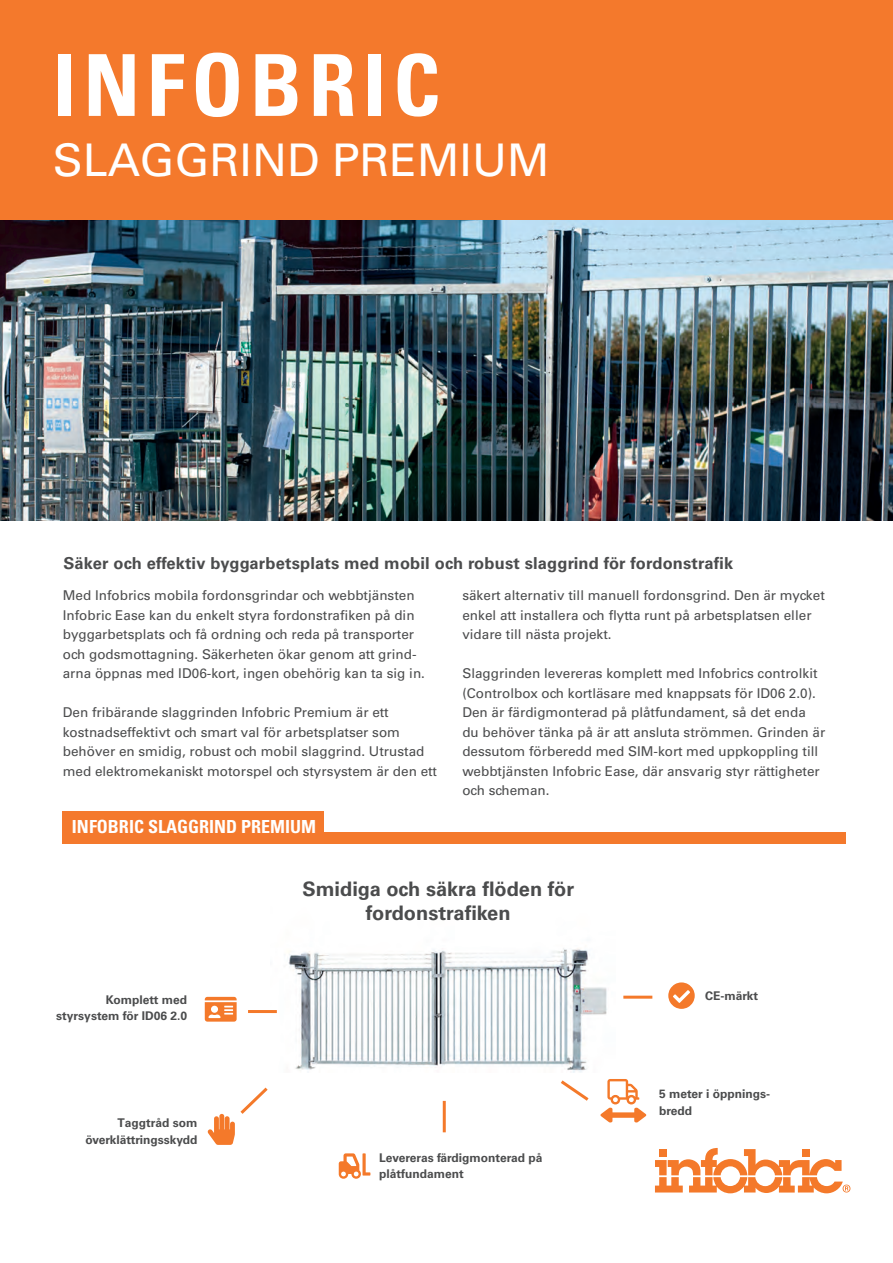
<style>
.page{position:relative;width:893px;height:1263px;background:#fff}
.page>*{position:absolute;margin:0;border:0;box-sizing:border-box;transform-origin:0 0}
.t1{font:700 condensed 85.5px "Univers LT Pro";letter-spacing:.075em;color:#fff}
.t2{font:45px "Univers LT Pro 55 Roman";color:#fff}
.t3{font:700 19.95px/23.7px "Univers LT Pro 65";color:#4b4c4d;text-align:center}
.t4{font:700 condensed 18px "Univers LT Pro";color:#fff}
.t5{font:700 16.5px "Univers LT Pro 65";letter-spacing:.01em;color:#4b4c4d}
.t6{font:13.5px/19.5px "Univers LT Pro 55 Roman";color:#4b4c4d}
.t7{font:700 12px/16.5px "Univers LT Pro 65";color:#4b4c4d}
</style>
<div class="page">
<img style="left:271px;top:948px;width:336px;height:170px">
<div style="left:0;top:0;width:893px;height:220px;background:#f4792c"></div>
<div style="left:62px;top:832px;width:784px;height:12px;background:#f4792c"></div>
<div style="left:62px;top:811px;width:261px;height:33px;background:#f4792d"></div>
<img style="left:0;top:220px;width:893px;height:300px">
<svg style="left:655px;top:1148px;width:195px;height:45px"></svg>
<svg style="left:205px;top:997px;width:32px;height:25px"></svg>
<svg style="left:557px;top:1077px;width:35px;height:27px"></svg>
<hr style="left:248px;top:1010px;width:29px;height:3px;background:#f4792a">
<svg style="left:668px;top:982px;width:27px;height:27px"></svg>
<hr style="left:623px;top:996px;width:29px;height:3px;background:#f4792a">
<hr style="left:443px;top:1101px;width:3px;height:31px;background:#f4792a">
<svg style="left:339px;top:1153px;width:31px;height:26px"></svg>
<svg style="left:208px;top:1087px;width:60px;height:58px"></svg>
<svg style="left:600px;top:1079px;width:46px;height:43px"></svg>
<h1 class="t1" style="left:53px;top:33px;width:389px">INFOBRIC</h1>
<h2 class="t2" style="left:53px;top:129px;width:498px">SLAGGRIND PREMIUM</h2>
<p class="t5" style="left:63px;top:551px;width:671px">Säker och effektiv byggarbetsplats med mobil och robust slaggrind för fordonstrafik</p>
<p class="t6" style="left:63px;top:585px;width:364px">Med Infobrics mobila fordonsgrindar och webbtjänsten Infobric Ease kan du enkelt styra fordonstrafiken på din byggarbetsplats och få ordning och reda på transporter och godsmottagning. Säkerheten ökar genom att grind&shy;arna öppnas med ID06-kort, ingen obehörig kan ta sig in.</p>
<p class="t6" style="left:63px;top:702px;width:376px">Den fribärande slaggrinden Infobric Premium är ett kostnadseffektivt och smart val för arbetsplatser som behöver en smidig, robust och mobil slaggrind. Utrustad med elektromekaniskt motorspel och styrsystem är den ett</p>
<h3 class="t4" style="left:72px;top:815px;width:246px">INFOBRIC SLAGGRIND PREMIUM</h3>
<p class="t6" style="left:462px;top:585px;width:364px">säkert alternativ till manuell fordonsgrind. Den är mycket enkel att installera och flytta runt på arbetsplatsen eller vidare till nästa projekt.</p>
<p class="t6" style="left:462px;top:663px;width:365px">Slaggrinden levereras komplett med Infobrics controlkit (Controlbox och kortläsare med knappsats för ID06 2.0).<br>Den är färdigmonterad på plåtfundament, så det enda du behöver tänka på är att ansluta strömmen. Grinden är dessutom förberedd med SIM-kort med uppkoppling till webbtjänsten Infobric Ease, där ansvarig styr rättigheter och scheman.</p>
<p class="t7" style="left:56px;top:991px;width:132px;text-align:right">Komplett med styrsystem för ID06 2.0</p>
<p class="t7" style="left:85px;top:1113px;width:114px;line-height:17.5px;text-align:right">Taggtråd som överklättringsskydd</p>
<h3 class="t3" style="left:302px;top:876px;width:273px">Smidiga och säkra flöden för fordonstrafiken</h3>
<p class="t7" style="left:379px;top:1148px;width:165px">Levereras färdigmonterad på plåtfundament</p>
<p class="t7" style="left:705px;top:986px;width:54px">CE-märkt</p>
<p class="t7" style="left:659px;top:1085px;width:113px">5 meter i öppnings&shy;bredd</p>
</div>
